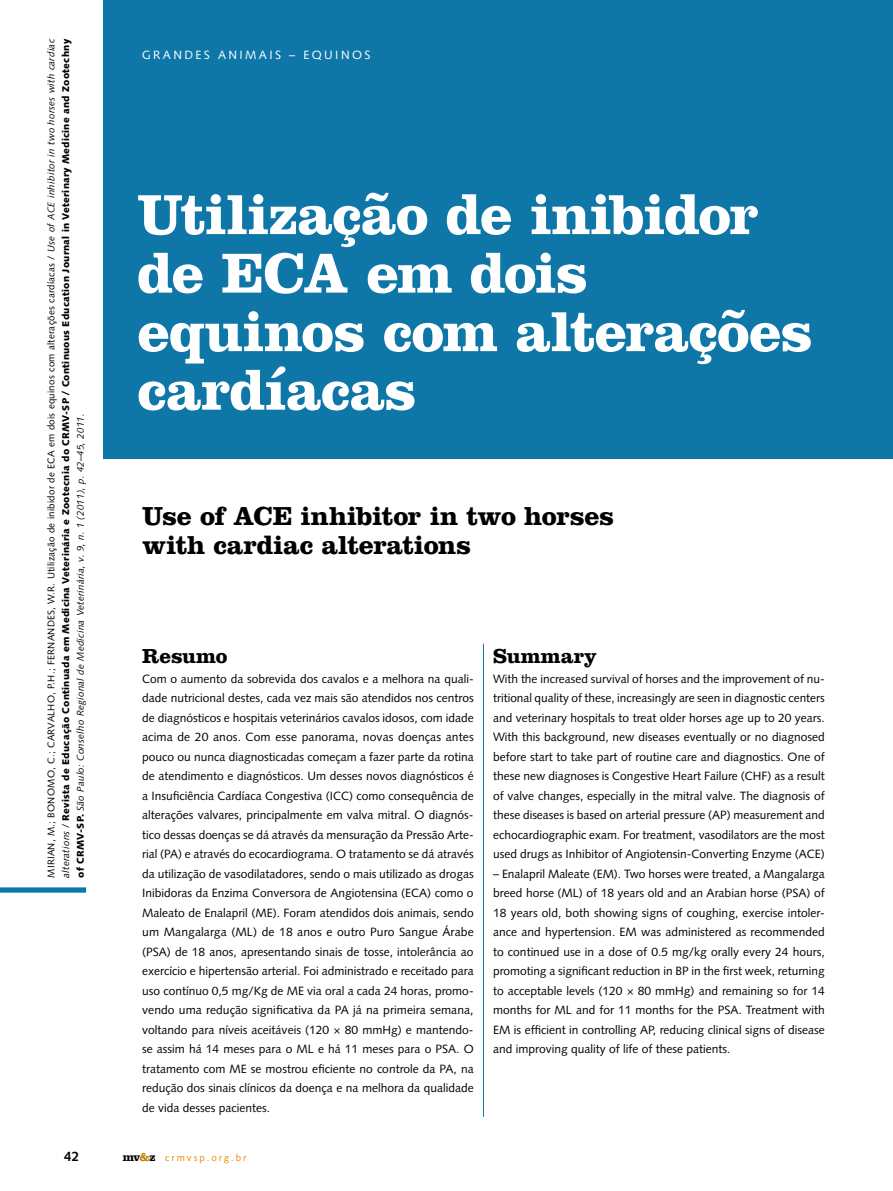
<style>
.page{position:relative;width:893px;height:1191px;background:#fff}
.page>*{position:absolute;margin:0;border:0;box-sizing:border-box;transform-origin:0 0}
.t1{font:700 58.5px/58.5px "Clarendon LT Std";letter-spacing:-.02em;color:#fff}
.t2{font:700 27px/29.2px "Clarendon LT Std";letter-spacing:-.01em;color:#000}
.t3{font:700 21px "Clarendon LT Std";color:#000}
.t4{font:700 13.5px "Syntax LT Std";color:#000}
.t5{font:12px/19.5px "Syntax LT Std";color:#000;text-align:justify}
.t6{font:12px "Syntax LT Std";letter-spacing:.2em;color:#fff}
.t7{font:900 9.75px/14.7px "Syntax LT Std";letter-spacing:.025em;color:#000;text-align:justify}
.t8{font:9.75px "Syntax LT Std";letter-spacing:.2em;color:#e78c00}
.s1{font-weight:400}
.s2{font-weight:400;font-style:italic}
.s3{font-family:"Clarendon LT Std";font-weight:700;font-size:12px;color:#000}
.s4{font-family:"Clarendon LT Std";font-weight:700;font-size:12px;color:#b98600}
</style>
<div class="page">
<div style="left:103px;top:0;width:790px;height:458px;background:#0e77a8"></div>
<div style="left:0;top:887px;width:86px;height:5px;background:#0e77a8"></div>
<hr style="left:483px;top:644px;width:1px;height:472px;background:#0e77a8">
<p class="t7" style="left:44px;top:878px;width:840px;rotate:-90deg"><span class="s1">mirian, m.; bonomo, c .; carvalho, p.h .; fernandes, w.r. Utilização de inibidor de ECA em dois equinos com alterações cardíacas /</span> <span class="s2">Use of ACE inhibitor in two horses with cardiac alterations</span> <span class="s1">/</span> Revista de Educação Continuada em Medicina Veterinária e Zootecnia do CRMV-SP / Continuous Education Journal in Veterinary Medicine and Zootechny of CRMV-SP. <span class="s2">São Paulo: Conselho Regional de Medicina Veterinária, v. 9, n. 1 (2011), p. 42–45, 2011.</span></p>
<p class="t4" style="left:64px;top:1148px;width:17px">42</p>
<p class="t6" style="left:142px;top:47px;width:230px">GRANDES ANIMAIS – EQUINOS</p>
<h1 class="t1" style="left:137px;top:185px;width:677px">Utilização de inibidor de ECA em dois equinos com alterações cardíacas</h1>
<h2 class="t2" style="left:142px;top:501px;width:474px">Use of ACE inhibitor in two horses with cardiac alterations</h2>
<h3 class="t3" style="left:142px;top:643px;width:87px">Resumo</h3>
<p class="t5" style="left:142px;top:669px;width:333px">Com o aumento da sobrevida dos cavalos e a melhora na quali&shy;dade nutricional destes, cada vez mais são atendidos nos centros de diagnósticos e hospitais veterinários cavalos idosos, com idade acima de 20 anos. Com esse panorama, novas doenças antes pouco ou nunca diagnosticadas começam a fazer parte da rotina de atendimento e diagnósticos. Um desses novos diagnósticos é a Insuficiência Cardíaca Congestiva (ICC) como consequência de alterações valvares, principalmente em valva mitral. O diagnós&shy;tico dessas doenças se dá através da mensuração da Pressão Arte&shy;rial (PA) e através do ecocardiograma. O tratamento se dá através da utilização de vasodilatadores, sendo o mais utilizado as drogas Inibidoras da Enzima Conversora de Angiotensina (ECA) como o Maleato de Enalapril (ME). Foram atendidos dois animais, sendo um Mangalarga (ML) de 18 anos e outro Puro Sangue Árabe (PSA) de 18 anos, apresentando sinais de tosse, intolerância ao exercício e hipertensão arterial. Foi administrado e receitado para uso contínuo 0,5 mg/Kg de ME via oral a cada 24 horas, promo&shy;vendo uma redução significativa da PA já na primeira semana, voltando para níveis aceitáveis (120 × 80 mmHg) e mantendo&shy;se assim há 14 meses para o ML e há 11 meses para o PSA. O tratamento com ME se mostrou eficiente no controle da PA, na redução dos sinais clínicos da doença e na melhora da qualidade de vida desses pacientes.</p>
<p class="t8" style="left:123px;top:1151px;width:125px"><span class="s3">mv</span><span class="s4">&amp;</span><span class="s3">z</span> crmvsp.org.br</p>
<h3 class="t3" style="left:493px;top:643px;width:105px">Summary</h3>
<p class="t5" style="left:493px;top:669px;width:333px">With the increased survival of horses and the improvement of nu&shy;tritional quality of these, increasingly are seen in diagnostic centers and veterinary hospitals to treat older horses age up to 20 years.<br>With this background, new diseases eventually or no diagnosed before start to take part of routine care and diagnostics. One of these new diagnoses is Congestive Heart Failure (CHF) as a result of valve changes, especially in the mitral valve. The diagnosis of these diseases is based on arterial pressure (AP) measurement and echocardiographic exam. For treatment, vasodilators are the most used drugs as Inhibitor of Angiotensin-Converting Enzyme (ACE)</p>
<p class="t5" style="left:493px;top:864px;width:333px">– Enalapril Maleate (EM). Two horses were treated, a Mangalarga breed horse (ML) of 18 years old and an Arabian horse (PSA) of 18 years old, both showing signs of coughing, exercise intoler&shy;ance and hypertension. EM was administered as recommended to continued use in a dose of 0.5 mg/kg orally every 24 hours, promoting a significant reduction in BP in the first week, returning to acceptable levels (120 × 80 mmHg) and remaining so for 14 months for ML and for 11 months for the PSA. Treatment with EM is efficient in controlling AP, reducing clinical signs of disease and improving quality of life of these patients.</p>
</div>
